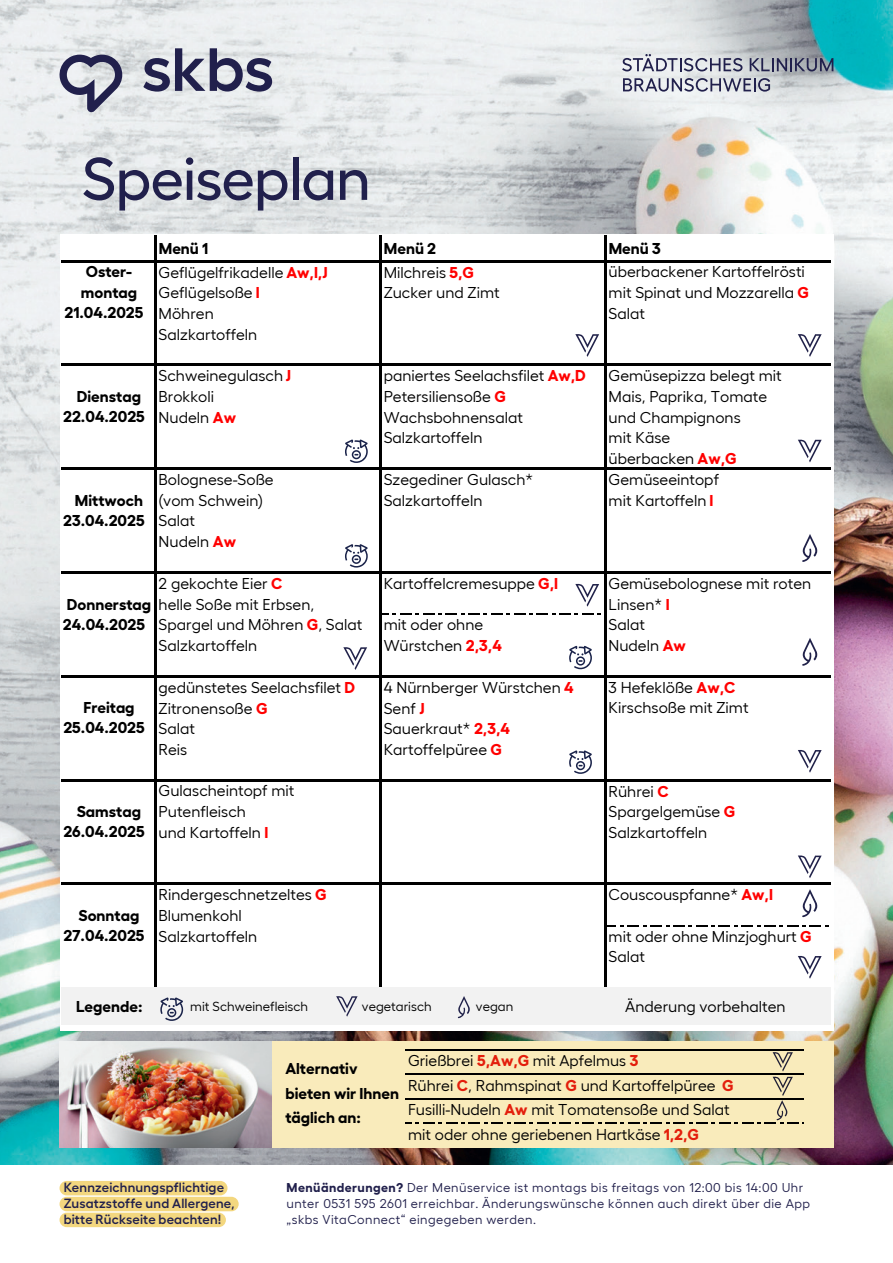
<style>
.page{position:relative;width:893px;height:1263px;background:#fff}
.page>*{position:absolute;margin:0;border:0;box-sizing:border-box;transform-origin:0 0}
.t1{font:500 60px "Hellix";letter-spacing:-.015em;color:#21204c}
.t2{font:15.6px/21px "Hellix";color:#000}
.t3{font:700 15.6px "Hellix";color:#000}
.t4{font:15.45px "Hellix";color:#000}
.t5{font:600 13.35px/16px "Hellix";letter-spacing:.01em;color:#21204c}
.t6{font:13.05px "Hellix";color:#000}
.t7{font:12.75px/16px "Hellix";letter-spacing:.035em;color:#21204c}
.s1{font-weight:700;color:#f00}
.s2{font-weight:400}
.s3{font-weight:700}
.s4{font-size:15.6px}
.s5{font-weight:700;font-size:15.6px;color:#e31e0c}
.s6{font-weight:700;color:#e31e0c}
</style>
<div class="page">
<img style="left:0;top:0;width:893px;height:1165px">
<div style="left:60px;top:1181px;width:167px;height:14px;background:#f3d77f;border-radius:7px"></div>
<div style="left:60px;top:1197px;width:179px;height:14px;background:#f3d77f;border-radius:7px"></div>
<div style="left:60px;top:1213px;width:166px;height:14px;background:#f3d77f;border-radius:7px"></div>
<div style="left:60px;top:234px;width:773px;height:797px;background:#fff"></div>
<div style="left:76px;top:1041px;width:757px;height:107px;background:#f9ebbb"></div>
<svg style="left:622px;top:54px;width:120px;height:17px;background:#b2b4c0"></svg>
<svg style="left:750px;top:58px;width:83px;height:13px"></svg>
<svg style="left:623px;top:78px;width:147px;height:14px;background:#a3a5b4"></svg>
<svg style="left:143px;top:48px;width:129px;height:44px;background:#9495a8"></svg>
<svg style="left:59px;top:55px;width:63px;height:58px;background:#9d9fb0"></svg>
<img style="left:60px;top:1041px;width:211px;height:107px">
<hr style="left:154px;top:236px;width:3px;height:752px;background:#000">
<hr style="left:379px;top:236px;width:3px;height:752px;background:#000">
<hr style="left:604px;top:236px;width:3px;height:752px;background:#000">
<hr style="left:61px;top:260px;width:770px;height:2px;background:#000">
<hr style="left:61px;top:364px;width:770px;height:2px;background:#000">
<hr style="left:61px;top:467px;width:770px;height:3px;background:#000">
<hr style="left:61px;top:571px;width:770px;height:3px;background:#000">
<svg style="left:382px;top:613px;width:219px;height:2px"></svg>
<hr style="left:61px;top:675px;width:770px;height:3px;background:#000">
<hr style="left:61px;top:779px;width:770px;height:2px;background:#000">
<hr style="left:61px;top:883px;width:770px;height:2px;background:#000">
<svg style="left:607px;top:925px;width:222px;height:1px"></svg>
<svg style="left:773px;top:1052px;width:20px;height:19px"></svg>
<hr style="left:405px;top:1049px;width:399px;height:1px;background:#000">
<hr style="left:405px;top:1073px;width:399px;height:2px;background:#000">
<svg style="left:405px;top:1077px;width:399px;height:47px"></svg>
<div style="left:61px;top:988px;width:770px;height:37px;background:#f2f2f2"></div>
<svg style="left:336px;top:996px;width:22px;height:21px"></svg>
<svg style="left:160px;top:997px;width:23px;height:24px"></svg>
<svg style="left:458px;top:996px;width:12px;height:22px"></svg>
<svg style="left:345px;top:544px;width:23px;height:24px"></svg>
<svg style="left:345px;top:440px;width:23px;height:23px"></svg>
<svg style="left:569px;top:750px;width:23px;height:24px"></svg>
<svg style="left:569px;top:646px;width:23px;height:23px"></svg>
<svg style="left:343px;top:647px;width:24px;height:23px"></svg>
<svg style="left:575px;top:584px;width:24px;height:23px"></svg>
<svg style="left:575px;top:334px;width:24px;height:23px"></svg>
<svg style="left:798px;top:334px;width:24px;height:23px"></svg>
<svg style="left:798px;top:440px;width:24px;height:22px"></svg>
<svg style="left:798px;top:750px;width:24px;height:23px"></svg>
<svg style="left:798px;top:855px;width:24px;height:23px"></svg>
<svg style="left:798px;top:956px;width:24px;height:23px"></svg>
<svg style="left:802px;top:534px;width:15px;height:28px"></svg>
<svg style="left:802px;top:638px;width:15px;height:28px"></svg>
<svg style="left:802px;top:889px;width:15px;height:28px"></svg>
<h1 class="t1" style="left:82px;top:132px;width:291px">Speiseplan</h1>
<p class="t3" style="left:159px;top:236px;width:51px">Menü 1</p>
<p class="t3" style="left:384px;top:236px;width:54px">Menü 2</p>
<p class="t3" style="left:609px;top:236px;width:53px">Menü 3</p>
<p class="t3" style="left:86px;top:259px;width:48px">Oster-</p>
<p class="t2" style="left:159px;top:260px;width:170px">Geflügelfrikadelle <span class="s1">Aw,I,J</span></p>
<p class="t2" style="left:384px;top:260px;width:92px">Milchreis <span class="s1">5,G</span></p>
<p class="t2" style="left:609px;top:260px;width:198px">überbackener Kartoffelrösti</p>
<p class="t3" style="left:81px;top:280px;width:58px">montag</p>
<p class="t2" style="left:159px;top:281px;width:102px">Geflügelsoße <span class="s1">I</span></p>
<p class="t2" style="left:384px;top:281px;width:118px">Zucker und Zimt</p>
<p class="t2" style="left:608px;top:281px;width:202px">mit Spinat und Mozzarella <span class="s1">G</span></p>
<p class="t2" style="left:159px;top:301px;width:57px">Möhren</p>
<p class="t2" style="left:608px;top:301px;width:38px">Salat</p>
<p class="t2" style="left:159px;top:322px;width:100px">Salzkartoffeln</p>
<p class="t2" style="left:159px;top:364px;width:134px">Schweinegulasch <span class="s1">J</span></p>
<p class="t2" style="left:384px;top:364px;width:204px">paniertes Seelachsfilet <span class="s1">Aw,D</span></p>
<p class="t2" style="left:609px;top:364px;width:175px">Gemüsepizza belegt mit</p>
<p class="t3" style="left:77px;top:384px;width:139px">Dienstag <span class="s2">Brokkoli</span></p>
<p class="t2" style="left:384px;top:385px;width:124px">Petersiliensoße <span class="s1">G</span></p>
<p class="t2" style="left:609px;top:384px;width:160px">Mais, Paprika, Tomate</p>
<p class="t2" style="left:159px;top:405px;width:79px">Nudeln <span class="s1">Aw</span></p>
<p class="t2" style="left:384px;top:405px;width:141px">Wachsbohnensalat</p>
<p class="t2" style="left:609px;top:405px;width:134px">und Champignons</p>
<p class="t2" style="left:384px;top:426px;width:100px">Salzkartoffeln</p>
<p class="t2" style="left:609px;top:426px;width:130px">mit Käse überbacken <span class="s1">Aw,G</span></p>
<p class="t2" style="left:159px;top:467px;width:117px">Bolognese-Soße</p>
<p class="t2" style="left:384px;top:467px;width:151px">Szegediner Gulasch*</p>
<p class="t2" style="left:609px;top:467px;width:112px">Gemüseeintopf</p>
<p class="t2" style="left:75px;top:488px;width:190px"><span class="s3">Mittwoch</span> (vom Schwein)</p>
<p class="t2" style="left:384px;top:488px;width:100px">Salzkartoffeln</p>
<p class="t2" style="left:609px;top:488px;width:106px">mit Kartoffeln <span class="s1">I</span></p>
<p class="t2" style="left:159px;top:509px;width:79px">Salat<br>Nudeln <span class="s1">Aw</span></p>
<p class="t2" style="left:159px;top:571px;width:125px">2 gekochte Eier <span class="s1">C</span></p>
<p class="t2" style="left:384px;top:571px;width:176px">Kartoffelcremesuppe <span class="s1">G,I</span></p>
<p class="t2" style="left:609px;top:571px;width:204px">Gemüsebolognese mit roten</p>
<p class="t2" style="left:67px;top:592px;width:249px"><span class="s3">Donnerstag</span> helle Soße mit Erbsen,</p>
<p class="t2" style="left:608px;top:592px;width:63px">Linsen* <span class="s1">I</span></p>
<p class="t2" style="left:159px;top:613px;width:205px">Spargel und Möhren <span class="s1">G</span>, Salat</p>
<p class="t2" style="left:384px;top:613px;width:101px">mit oder ohne</p>
<p class="t2" style="left:608px;top:613px;width:38px">Salat</p>
<p class="t2" style="left:159px;top:633px;width:100px">Salzkartoffeln</p>
<p class="t2" style="left:384px;top:634px;width:120px">Würstchen <span class="s1">2,3,4</span></p>
<p class="t2" style="left:609px;top:634px;width:79px">Nudeln <span class="s1">Aw</span></p>
<p class="t2" style="left:159px;top:675px;width:198px">gedünstetes Seelachsfilet <span class="s1">D</span></p>
<p class="t2" style="left:384px;top:675px;width:191px">4 Nürnberger Würstchen <span class="s1">4</span></p>
<p class="t2" style="left:609px;top:675px;width:128px">3 Hefeklöße <span class="s1">Aw,C</span></p>
<p class="t3" style="left:83px;top:695px;width:53px">Freitag</p>
<p class="t2" style="left:159px;top:696px;width:111px">Zitronensoße <span class="s1">G</span></p>
<p class="t2" style="left:384px;top:696px;width:43px">Senf <span class="s1">J</span></p>
<p class="t2" style="left:609px;top:696px;width:142px">Kirschsoße mit Zimt</p>
<p class="t2" style="left:159px;top:716px;width:38px">Salat</p>
<p class="t2" style="left:384px;top:717px;width:128px">Sauerkraut* <span class="s1">2,3,4</span></p>
<p class="t2" style="left:159px;top:737px;width:30px">Reis</p>
<p class="t2" style="left:384px;top:737px;width:120px">Kartoffelpüree <span class="s1">G</span></p>
<p class="t2" style="left:159px;top:779px;width:137px">Gulascheintopf mit</p>
<p class="t2" style="left:609px;top:779px;width:62px">Rührei <span class="s1">C</span></p>
<p class="t2" style="left:77px;top:799px;width:171px"><span class="s3">Samstag</span> Putenfleisch</p>
<p class="t2" style="left:608px;top:800px;width:128px">Spargelgemüse <span class="s1">G</span></p>
<p class="t2" style="left:159px;top:820px;width:111px">und Kartoffeln <span class="s1">I</span></p>
<p class="t2" style="left:608px;top:820px;width:100px">Salzkartoffeln</p>
<p class="t3" style="left:64px;top:300px;width:80px">21.04.2025</p>
<p class="t3" style="left:63px;top:404px;width:83px">22.04.2025</p>
<p class="t3" style="left:63px;top:508px;width:83px">23.04.2025</p>
<p class="t3" style="left:63px;top:611px;width:84px">24.04.2025</p>
<p class="t3" style="left:63px;top:715px;width:83px">25.04.2025</p>
<p class="t3" style="left:63px;top:819px;width:83px">26.04.2025</p>
<p class="t2" style="left:159px;top:883px;width:170px">Rindergeschnetzeltes <span class="s1">G</span></p>
<p class="t2" style="left:608px;top:883px;width:166px">Couscouspfanne* <span class="s1">Aw,I</span></p>
<p class="t2" style="left:159px;top:903px;width:100px;text-indent:-80px"><span class="s3">Sonntag</span> Blumenkohl<br>Salzkartoffeln</p>
<p class="t3" style="left:64px;top:923px;width:83px">27.04.2025</p>
<p class="t2" style="left:608px;top:924px;width:205px;line-height:20.5px">mit oder ohne Minzjoghurt <span class="s1">G<br></span>Salat</p>
<p class="t3" style="left:76px;top:994px;width:68px">Legende:</p>
<p class="t6" style="left:190px;top:997px;width:120px">mit Schweinefleisch</p>
<p class="t6" style="left:362px;top:997px;width:71px">vegetarisch</p>
<p class="t6" style="left:476px;top:997px;width:39px">vegan</p>
<p class="t2" style="left:625px;top:995px;width:162px">Änderung vorbehalten</p>
<p class="t5" style="left:64px;top:1178px;width:173px">Kennzeichnungspflichtige<br>Zusatzstoffe und Allergene, bitte Rückseite beachten!</p>
<p class="t3" style="left:285px;top:1056px;width:74px">Alternativ</p>
<p class="t4" style="left:408px;top:1049px;width:232px"><span class="s4">Grießbrei</span> <span class="s5">5,Aw,G</span> mit Apfelmus <span class="s5">3</span></p>
<p class="t2" style="left:408px;top:1071px;width:327px;line-height:24.5px">Rührei <span class="s6">C</span>, Rahmspinat <span class="s6">G</span> und Kartoffelpüree <span class="s6">G<br></span>Fusilli-Nudeln <span class="s6">Aw</span> mit Tomatensoße und Salat mit oder ohne geriebenen Hartkäse <span class="s6">1,2,G</span></p>
<p class="t3" style="left:285px;top:1081px;width:115px">bieten wir Ihnen</p>
<p class="t3" style="left:285px;top:1105px;width:77px">täglich an:</p>
<p class="t7" style="left:287px;top:1178px;width:525px"><span class="s3">Menüänderungen?</span> Der Menüservice ist montags bis freitags von 12:00 bis 14:00 Uhr unter 0531 595 2601 erreichbar. Änderungswünsche können auch direkt über die App „skbs VitaConnect“ eingegeben werden.</p>
</div>
